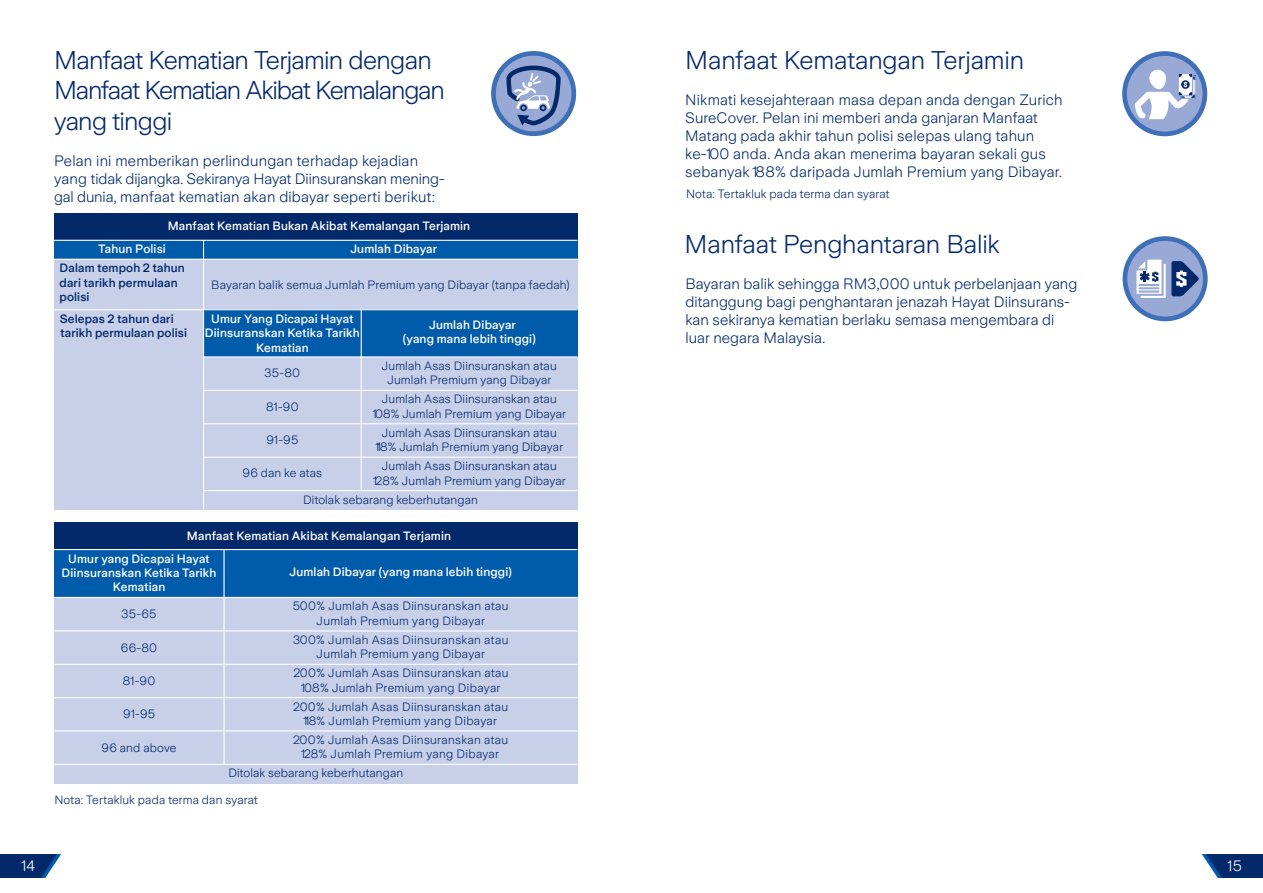
<style>
.page{position:relative;width:1263px;height:893px;background:#fff}
.page>*{position:absolute;margin:0;border:0;box-sizing:border-box;transform-origin:0 0}
.t1{font:300 25.5px/30.6px "Zurich Sans";letter-spacing:-.025em;color:#03296a}
.t2{font:300 25.5px "Zurich Sans";letter-spacing:-.005em;color:#03296a}
.t3{font:300 15px/18px "Zurich Sans";letter-spacing:.01em;color:#03296a}
.t4{font:300 15px "Zurich Sans";color:#fff}
.t5{font:300 12px/14.4px "Zurich Sans";letter-spacing:.015em;color:#03296a;text-align:center}
.t6{font:500 12px/14.4px "Zurich Sans";letter-spacing:.01em;color:#fff;text-align:center}
.t7{font:500 12px/14.4px "Zurich Sans";letter-spacing:.015em;color:#03296a}
</style>
<div class="page">
<div style="left:54px;top:245px;width:523px;height:265px;background:#c7cfe9"></div>
<div style="left:204px;top:310px;width:157px;height:47px;background:#005baa"></div>
<div style="left:361px;top:310px;width:216px;height:47px;background:#005baa"></div>
<div style="left:54px;top:213px;width:523px;height:27px;background:#03296a"></div>
<div style="left:54px;top:240px;width:150px;height:19px;background:#005baa"></div>
<div style="left:204px;top:240px;width:373px;height:19px;background:#005baa"></div>
<hr style="left:54px;top:259px;width:523px;height:1px;background:#fff">
<hr style="left:54px;top:240px;width:523px;height:1px;background:#fff">
<hr style="left:204px;top:356px;width:373px;height:1px;background:#fff">
<hr style="left:204px;top:390px;width:373px;height:1px;background:#fff">
<hr style="left:204px;top:423px;width:373px;height:1px;background:#fff">
<hr style="left:204px;top:457px;width:373px;height:1px;background:#fff">
<hr style="left:204px;top:490px;width:373px;height:1px;background:#fff">
<hr style="left:203px;top:240px;width:1px;height:270px;background:#fff">
<hr style="left:54px;top:309px;width:523px;height:1px;background:#fff">
<hr style="left:361px;top:310px;width:1px;height:181px;background:#fff">
<svg style="left:0;top:854px;width:61px;height:24px"></svg>
<svg style="left:491px;top:51px;width:85px;height:85px"></svg>
<div style="left:496px;top:56px;width:75px;height:75px;background:#98a9d6;border-radius:50%"></div>
<svg style="left:506px;top:66px;width:55px;height:60px"></svg>
<div style="left:54px;top:564px;width:523px;height:219px;background:#c7cfe9"></div>
<div style="left:54px;top:549px;width:523px;height:48px;background:#005baa"></div>
<div style="left:54px;top:522px;width:523px;height:27px;background:#03296a"></div>
<hr style="left:54px;top:549px;width:523px;height:1px;background:#fff">
<hr style="left:223px;top:549px;width:2px;height:215px;background:#fff">
<hr style="left:54px;top:630px;width:523px;height:1px;background:#fff">
<hr style="left:54px;top:597px;width:523px;height:1px;background:#fff">
<hr style="left:54px;top:664px;width:523px;height:1px;background:#fff">
<hr style="left:54px;top:697px;width:523px;height:1px;background:#fff">
<hr style="left:54px;top:730px;width:523px;height:1px;background:#fff">
<hr style="left:54px;top:764px;width:523px;height:1px;background:#fff">
<svg style="left:1202px;top:854px;width:61px;height:24px"></svg>
<div style="left:1122px;top:236px;width:86px;height:85px;background:#3e6fb7;border-radius:50%"></div>
<div style="left:1127px;top:241px;width:76px;height:76px;background:#98a9d6;border-radius:50%"></div>
<svg style="left:1136px;top:257px;width:63px;height:43px"></svg>
<svg style="left:1122px;top:51px;width:85px;height:85px"></svg>
<div style="left:1127px;top:56px;width:75px;height:76px;background:#98a9d6;border-radius:50%"></div>
<svg style="left:1135px;top:69px;width:61px;height:50px"></svg>
<h1 class="t1" style="left:54px;top:45px;width:392px">Manfaat Kematian Terjamin dengan<br>Manfaat Kematian Akibat Kemalangan yang tinggi</h1>
<p class="t3" style="left:54px;top:152px;width:392px">Pelan ini memberikan perlindungan terhadap kejadian yang tidak dijangka. Sekiranya Hayat Diinsuranskan mening&shy;gal dunia, manfaat kematian akan dibayar seperti berikut:</p>
<p class="t6" style="left:168px;top:219px;width:304px">Manfaat Kematian Bukan Akibat Kemalangan Terjamin</p>
<p class="t6" style="left:98px;top:242px;width:69px">Tahun Polisi</p>
<p class="t6" style="left:350px;top:242px;width:88px">Jumlah Dibayar</p>
<p class="t5" style="left:211px;top:278px;width:360px">Bayaran balik semua Jumlah Premium yang Dibayar (tanpa faedah)</p>
<p class="t7" style="left:60px;top:261px;width:127px">Dalam tempoh 2 tahun dari tarikh permulaan polisi</p>
<p class="t7" style="left:60px;top:312px;width:129px">Selepas 2 tahun dari tarikh permulaan polisi</p>
<p class="t6" style="left:205px;top:312px;width:156px">Umur Yang Dicapai Hayat<br>Diinsuranskan Ketika Tarikh<br>Kematian</p>
<p class="t6" style="left:403px;top:318px;width:134px">Jumlah Dibayar<br>(yang mana lebih tinggi)</p>
<p class="t5" style="left:265px;top:366px;width:37px">35-80</p>
<p class="t5" style="left:266px;top:399px;width:34px">81-90</p>
<p class="t5" style="left:266px;top:433px;width:33px">91-95</p>
<p class="t5" style="left:243px;top:466px;width:81px">96 dan ke atas</p>
<p class="t5" style="left:382px;top:359px;width:176px">Jumlah Asas Diinsuranskan atau<br>Jumlah Premium yang Dibayar</p>
<p class="t5" style="left:373px;top:392px;width:195px">Jumlah Asas Diinsuranskan atau<br>108% Jumlah Premium yang Dibayar</p>
<p class="t5" style="left:376px;top:426px;width:189px">Jumlah Asas Diinsuranskan atau<br>118% Jumlah Premium yang Dibayar</p>
<p class="t5" style="left:373px;top:459px;width:194px">Jumlah Asas Diinsuranskan atau<br>128% Jumlah Premium yang Dibayar</p>
<p class="t5" style="left:303px;top:492px;width:176px">Ditolak sebarang keberhutangan</p>
<p class="t6" style="left:187px;top:529px;width:266px">Manfaat Kematian Akibat Kemalangan Terjamin</p>
<p class="t6" style="left:289px;top:565px;width:224px">Jumlah Dibayar (yang mana lebih tinggi)</p>
<p class="t6" style="left:62px;top:551px;width:156px">Umur yang Dicapai Hayat<br>Diinsuranskan Ketika Tarikh<br>Kematian</p>
<p class="t5" style="left:122px;top:607px;width:36px">35-65</p>
<p class="t5" style="left:293px;top:599px;width:217px">500% Jumlah Asas Diinsuranskan atau<br>Jumlah Premium yang Dibayar</p>
<p class="t5" style="left:293px;top:633px;width:217px">300% Jumlah Asas Diinsuranskan atau<br>Jumlah Premium yang Dibayar</p>
<p class="t5" style="left:121px;top:641px;width:38px">66-80</p>
<p class="t5" style="left:123px;top:674px;width:34px">81-90</p>
<p class="t5" style="left:123px;top:707px;width:33px">91-95</p>
<p class="t5" style="left:102px;top:740px;width:76px">96 and above</p>
<p class="t5" style="left:294px;top:666px;width:216px">200% Jumlah Asas Diinsuranskan atau<br>108% Jumlah Premium yang Dibayar</p>
<p class="t5" style="left:293px;top:699px;width:216px">200% Jumlah Asas Diinsuranskan atau<br>118% Jumlah Premium yang Dibayar</p>
<p class="t5" style="left:293px;top:733px;width:216px">200% Jumlah Asas Diinsuranskan atau<br>128% Jumlah Premium yang Dibayar</p>
<p class="t5" style="left:228px;top:766px;width:176px">Ditolak sebarang keberhutangan</p>
<p class="t5" style="left:54px;top:793px;width:205px">Nota: Tertakluk pada terma dan syarat</p>
<p class="t4" style="left:21px;top:858px;width:15px">14</p>
<h1 class="t2" style="left:685px;top:46px;width:340px">Manfaat Kematangan Terjamin</h1>
<p class="t3" style="left:685px;top:91px;width:379px">Nikmati kesejahteraan masa depan anda dengan Zurich SureCover. Pelan ini memberi anda ganjaran Manfaat Matang pada akhir tahun polisi selepas ulang tahun ke-100 anda. Anda akan menerima bayaran sekali gus sebanyak 188% daripada Jumlah Premium yang Dibayar.</p>
<p class="t5" style="left:686px;top:187px;width:205px">Nota: Tertakluk pada terma dan syarat</p>
<h1 class="t2" style="left:685px;top:230px;width:317px">Manfaat Penghantaran Balik</h1>
<p class="t3" style="left:685px;top:275px;width:393px">Bayaran balik sehingga RM3,000 untuk perbelanjaan yang ditanggung bagi penghantaran jenazah Hayat Diinsurans&shy;kan sekiranya kematian berlaku semasa mengembara di luar negara Malaysia.</p>
<p class="t4" style="left:1227px;top:858px;width:16px">15</p>
</div>
